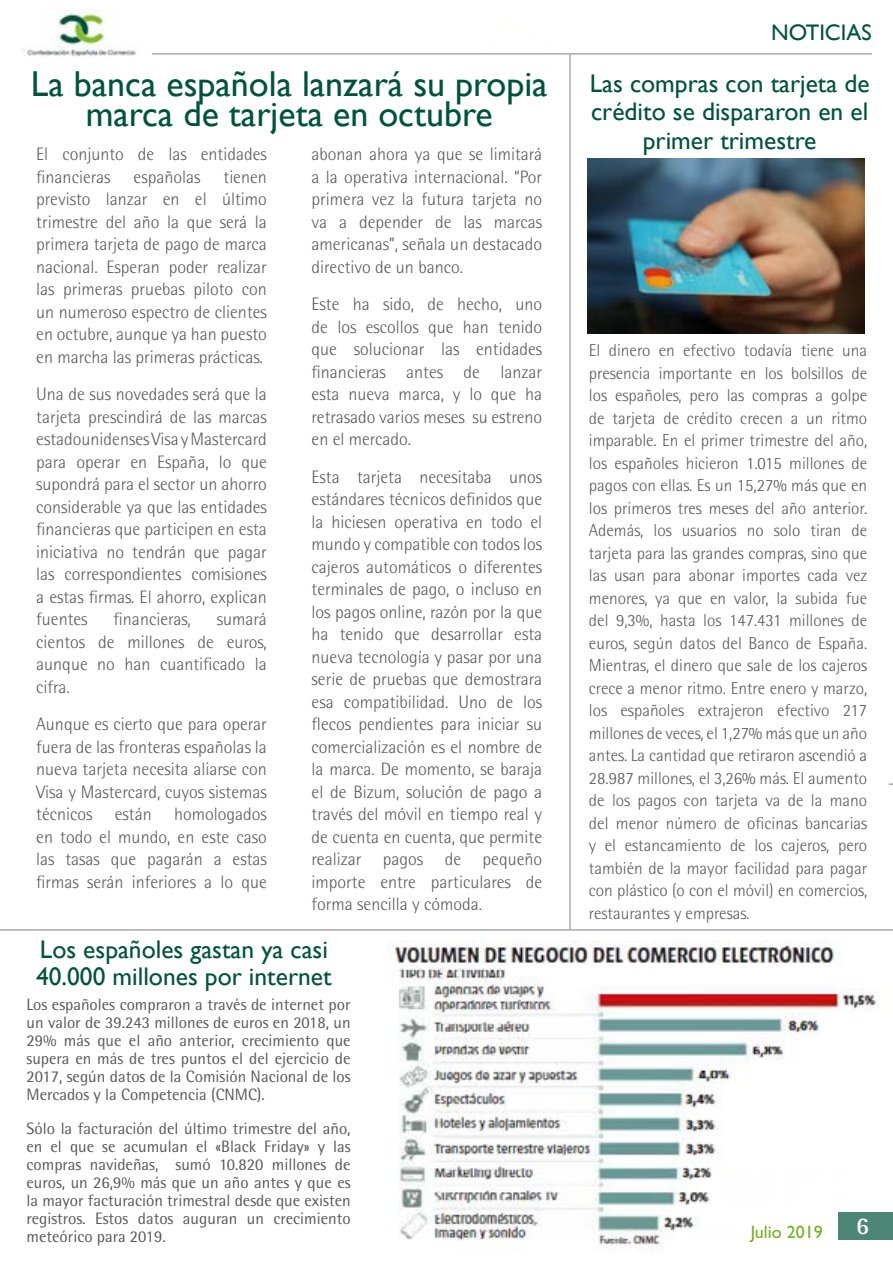
<style>
.page{position:relative;width:893px;height:1263px;background:#fff}
.page>*{position:absolute;margin:0;border:0;box-sizing:border-box;transform-origin:0 0}
.t1{font:36px/30px "Gill Sans";color:#00533d;text-align:center}
.t2{font:25.5px/28.5px "Gill Sans";color:#00533d;text-align:center}
.t3{font:700 24px "Rotis Semi Sans Std";color:#fff}
.t4{font:22.5px "Gill Sans";color:#00533d}
.t5{font:300 18px/22.5px "Rotis Semi Sans Std";color:#595959;text-align:justify}
.t6{font:18px "Gill Sans Std";color:#74ae21}
.t7{font:300 17.25px/22.5px "Rotis Semi Sans Std";color:#595959;text-align:justify}
.t8{font:16.5px/18.1px "Rotis Semi Sans Std";color:#595959;text-align:justify}
</style>
<div class="page">
<img style="left:21px;top:8px;width:116px;height:49px">
<hr style="left:0;top:929px;width:893px;height:2px;background:#aaa">
<hr style="left:569px;top:55px;width:2px;height:875px;background:#aaa">
<hr style="left:152px;top:53px;width:720px;height:2px;background:#aaa">
<img style="left:588px;top:159px;width:277px;height:174px">
<img style="left:392px;top:941px;width:486px;height:311px">
<svg style="left:738px;top:1226px;width:140px;height:26px"></svg>
<div style="left:838px;top:1212px;width:55px;height:28px;background:#4d8677"></div>
<h1 class="t1" style="left:31px;top:68px;width:518px">La banca española lanzará su propia marca de tarjeta en octubre</h1>
<p class="t5" style="left:36px;top:143px;width:232px">El conjunto de las entidades financieras</p>
<p class="t5" style="left:36px;top:166px;width:232px;text-indent:187px">tienen previsto lanzar en el último trimestre del año la que será la primera tarjeta de pago de marca nacional. Esperan poder realizar las primeras pruebas piloto con un numeroso espectro de clientes en octubre, aunque ya han puesto en marcha las primeras prácticas.</p>
<p class="t5" style="left:36px;top:383px;width:232px">Una de sus novedades será que la tarjeta prescindirá de las marcas estadounidenses Visa y Mastercard para operar en España, lo que supondrá para el sector un ahorro considerable ya que las entidades financieras que participen en esta iniciativa no tendrán que pagar las correspondientes comisiones a estas firmas. El ahorro, explican fuentes</p>
<p class="t5" style="left:134px;top:166px;width:68px">españolas</p>
<p class="t5" style="left:114px;top:608px;width:79px">financieras,</p>
<p class="t5" style="left:36px;top:608px;width:232px;text-indent:181px">sumará cientos de millones de euros, aunque no han cuantificado la cifra.</p>
<p class="t5" style="left:36px;top:713px;width:232px">Aunque es cierto que para operar fuera de las fronteras españolas la nueva tarjeta necesita aliarse con Visa y Mastercard, cuyos sistemas técnicos están homologados en todo el mundo, en este caso las tasas que pagarán a estas firmas serán inferiores a lo que</p>
<p class="t5" style="left:312px;top:143px;width:232px">abonan ahora ya que se limitará a la operativa internacional. “Por primera vez la futura tarjeta no va a depender de las marcas americanas”, señala un destacado directivo de un banco.</p>
<p class="t5" style="left:312px;top:293px;width:232px">Este ha sido, de hecho, uno de los escollos que han tenido que solucionar las entidades financieras antes de lanzar esta nueva marca, y lo que ha retrasado varios meses su estreno en el mercado.</p>
<p class="t5" style="left:312px;top:466px;width:232px">Esta tarjeta necesitaba unos estándares técnicos definidos que la hiciesen operativa en todo el mundo y compatible con todos los cajeros automáticos o diferentes terminales de pago, o incluso en los pagos online, razón por la que ha tenido que desarrollar esta nueva tecnología y pasar por una serie de pruebas que demostrara esa compatibilidad. Uno de los flecos pendientes para iniciar su comercialización es el nombre de la marca. De momento, se baraja el de Bizum, solución de pago a través del móvil en tiempo real y de cuenta en cuenta, que permite realizar pagos de pequeño importe entre particulares de forma sencilla y cómoda.</p>
<h2 class="t2" style="left:36px;top:936px;width:297px;line-height:27px;text-align:left">Los españoles gastan ya casi<br>40.000 millones por internet</h2>
<p class="t8" style="left:27px;top:995px;width:326px">Los españoles compraron a través de internet por un valor de 39.243 millones de euros en 2018, un 29% más que el año anterior, crecimiento que supera en más de tres puntos el del ejercicio de 2017, según datos de la Comisión Nacional de los Mercados y la Competencia (CNMC).</p>
<p class="t8" style="left:27px;top:1119px;width:326px">Sólo la facturación del último trimestre del año, en el que se acumulan el «Black Friday» y las compras navideñas, sumó 10.820 millones de euros, un 26,9% más que un año antes y que es la mayor facturación trimestral desde que existen registros. Estos datos auguran un crecimiento meteórico para 2019.</p>
<p class="t4" style="left:771px;top:19px;width:102px">NOTICIAS</p>
<h2 class="t2" style="left:590px;top:68px;width:281px">Las compras con tarjeta de crédito se dispararon en el primer trimestre</h2>
<p class="t7" style="left:589px;top:339px;width:280px">El dinero en efectivo todavía tiene una presencia importante en los bolsillos de los españoles, pero las compras a golpe de tarjeta de crédito crecen a un ritmo imparable. En el primer trimestre del año, los españoles hicieron 1.015 millones de pagos con ellas. Es un 15,27% más que en los primeros tres meses del año anterior.<br>Además, los usuarios no solo tiran de tarjeta para las grandes compras, sino que las usan para abonar importes cada vez menores, ya que en valor, la subida fue del 9,3%, hasta los 147.431 millones de euros, según datos del Banco de España.<br>Mientras, el dinero que sale de los cajeros crece a menor ritmo. Entre enero y marzo, los españoles extrajeron efectivo 217 millones de veces, el 1,27% más que un año antes. La cantidad que retiraron ascendió a 28.987 millones, el 3,26% más. El aumento de los pagos con tarjeta va de la mano del menor número de oficinas bancarias y el estancamiento de los cajeros, pero también de la mayor facilidad para pagar con plástico (o con el móvil) en comercios, restaurantes y empresas.</p>
<p class="t6" style="left:751px;top:1222px;width:73px">Julio 2019</p>
<h3 class="t3" style="left:856px;top:1211px;width:14px">6</h3>
</div>
